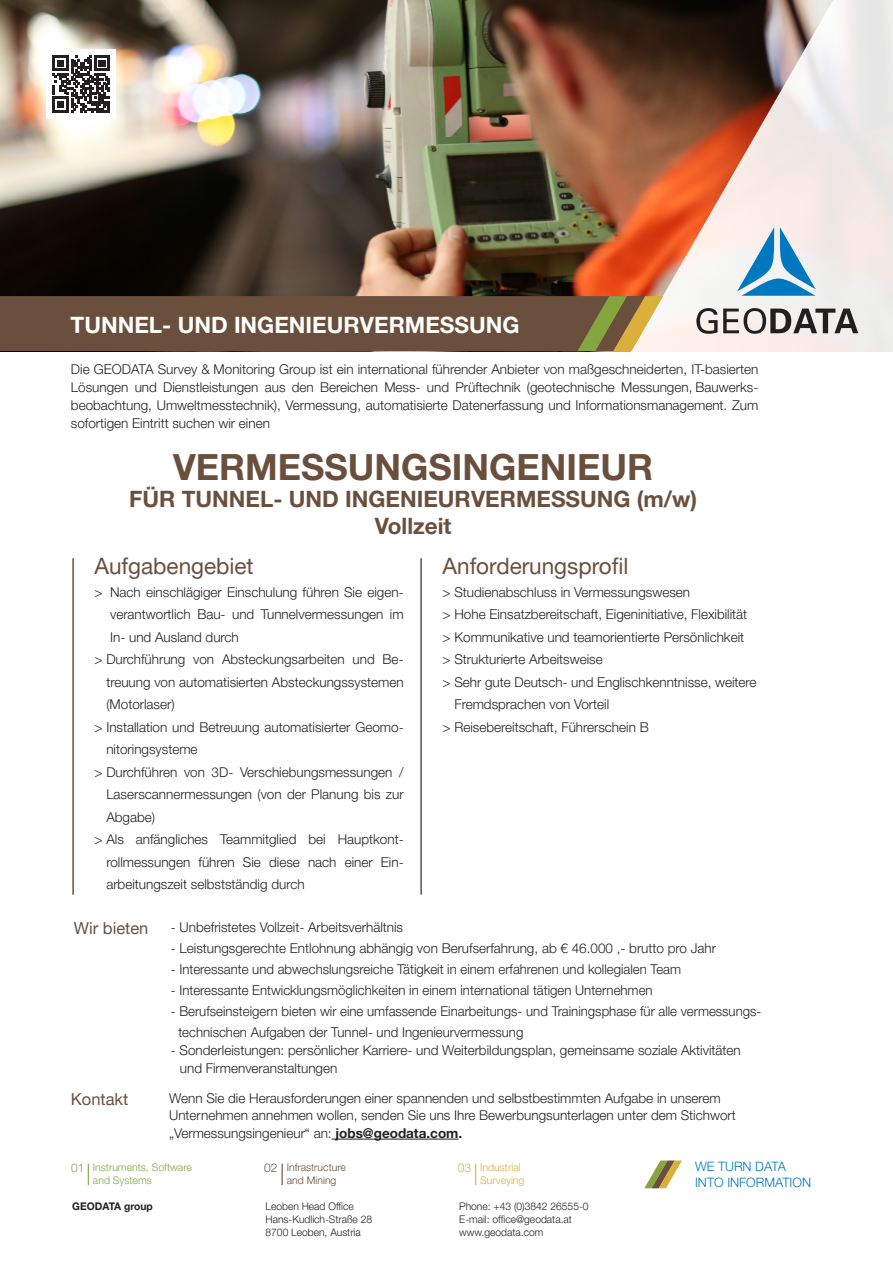
<style>
.page{position:relative;width:893px;height:1263px;background:#fff}
.page>*{position:absolute;margin:0;border:0;box-sizing:border-box;transform-origin:0 0}
.t1{font:700 36px "Helvetica Neue LT Pro";color:#6b4f3d}
.t2{font:700 22.5px/27px "Helvetica Neue LT Pro";color:#6b4f3d;text-align:center}
.t3{font:22.5px "Helvetica Neue LT Pro";color:#6b4f3d}
.t4{font:700 22.5px "Helvetica Neue LT Pro";color:#fff}
.t5{font:16.5px "Helvetica Neue LT Pro";color:#6b4f3d}
.t6{font:300 13.5px/22.5px "Helvetica Neue LT Pro";color:#231f20;text-align:justify}
.t7{font:300 12.9px "Helvetica Neue LT Pro";color:#0078c0}
.t8{font:300 12px "Helvetica Neue LT Pro";color:#6b4f3d}
.t9{font:300 12px "Helvetica Neue LT Pro";color:#dbaf3b}
.t10{font:300 12px "Helvetica Neue LT Pro";color:#85a63f}
.t11{font:300 10.5px "Helvetica Neue LT Pro";color:#231f20}
.t12{font:300 10.5px "Helvetica Neue LT Pro";color:#85a63f}
.t13{font:300 10.5px/12.6px "Helvetica Neue LT Pro";color:#6b4f3d}
.t14{font:300 10.5px/12.6px "Helvetica Neue LT Pro";color:#dbaf3b}
.t15{font:700 10.5px "Helvetica Neue LT Pro";color:#231f20}
.s1{font-weight:700}
</style>
<div class="page">
<img style="left:0;top:0;width:617px;height:296px">
<svg style="left:617px;top:0;width:276px;height:352px;background:#c1a093"></svg>
<svg style="left:696px;top:308px;width:162px;height:26px"></svg>
<svg style="left:737px;top:227px;width:79px;height:69px"></svg>
<svg style="left:88px;top:1164px;width:1px;height:21px"></svg>
<svg style="left:282px;top:1164px;width:1px;height:21px"></svg>
<svg style="left:475px;top:1164px;width:1px;height:21px"></svg>
<svg style="left:644px;top:1160px;width:38px;height:28px"></svg>
<div style="left:47px;top:49px;width:69px;height:70px;background:#fff"></div>
<svg style="left:52px;top:55px;width:58px;height:58px"></svg>
<svg style="left:0;top:296px;width:663px;height:55px;background:#715740"></svg>
<hr style="left:332px;top:1139px;width:126px;height:1px;background:#231f20">
<hr style="left:72px;top:558px;width:2px;height:337px;background:#6b4f3d">
<hr style="left:420px;top:558px;width:2px;height:337px;background:#6b4f3d">
<p class="t4" style="left:71px;top:311px;width:450px">TUNNEL- UND INGENIEURVERMESSUNG</p>
<p class="t6" style="left:71px;top:360px;width:689px;line-height:18px">Die GEODATA Survey &amp; Monitoring Group ist ein international führender Anbieter von maßgeschneiderten, IT-basierten Lösungen und Dienstleistungen aus den Bereichen Mess- und Prüftechnik (geotechnische Messungen, Bauwerks&shy;beobachtung, Umweltmesstechnik), Vermessung, automatisierte Datenerfassung und Informationsmanagement. Zum sofortigen Eintritt suchen wir einen</p>
<p class="t1" style="left:173px;top:445px;width:481px">VERMESSUNGSINGENIEUR</p>
<p class="t2" style="left:129px;top:485px;width:570px">FÜR TUNNEL- UND INGENIEURVERMESSUNG (m/w)<br>Vollzeit</p>
<p class="t3" style="left:95px;top:552px;width:161px">Aufgabengebiet</p>
<p class="t6" style="left:110px;top:580px;width:295px;text-indent:-16px">&gt; Nach einschlägiger Einschulung führen Sie eigen&shy;verantwortlich Bau- und Tunnelvermessungen im In- und Ausland durch</p>
<p class="t6" style="left:106px;top:648px;width:299px;text-indent:-12px">&gt; Durchführung von Absteckungsarbeiten und Be&shy;treuung von automatisierten Absteckungssystemen (Motorlaser)</p>
<p class="t6" style="left:106px;top:715px;width:299px;text-indent:-12px">&gt; Installation und Betreuung automatisierter Geomo&shy;nitoringsysteme</p>
<p class="t6" style="left:106px;top:760px;width:299px;text-indent:-12px">&gt; Durchführen von 3D- Verschiebungsmessungen / Laserscannermessungen (von der Planung bis zur Abgabe)</p>
<p class="t6" style="left:106px;top:828px;width:299px;text-indent:-12px">&gt; Als anfängliches Teammitglied bei Hauptkont&shy;rollmessungen führen Sie diese nach einer Ein&shy;arbeitungszeit selbstständig durch</p>
<p class="t3" style="left:443px;top:552px;width:187px">Anforderungsprofil</p>
<p class="t6" style="left:443px;top:580px;width:249px">&gt; Studienabschluss in Vermessungswesen</p>
<p class="t6" style="left:443px;top:603px;width:306px">&gt; Hohe Einsatzbereitschaft, Eigeninitiative, Flexibilität</p>
<p class="t6" style="left:443px;top:625px;width:303px">&gt; Kommunikative und teamorientierte Persönlichkeit</p>
<p class="t6" style="left:443px;top:648px;width:162px">&gt; Strukturierte Arbeitsweise</p>
<p class="t6" style="left:454px;top:670px;width:304px;text-indent:-12px">&gt; Sehr gute Deutsch- und Englischkenntnisse, weitere<br>Fremdsprachen von Vorteil</p>
<p class="t6" style="left:443px;top:715px;width:208px">&gt; Reisebereitschaft, Führerschein B</p>
<p class="t5" style="left:74px;top:918px;width:76px">Wir bieten</p>
<p class="t6" style="left:171px;top:915px;width:234px">- Unbefristetes Vollzeit- Arbeitsverhältnis</p>
<p class="t6" style="left:171px;top:936px;width:547px">- Leistungsgerechte Entlohnung abhängig von Berufserfahrung, ab € 46.000 ,- brutto pro Jahr</p>
<p class="t6" style="left:171px;top:957px;width:512px">- Interessante und abwechslungsreiche Tätigkeit in einem erfahrenen und kollegialen Team</p>
<p class="t6" style="left:171px;top:978px;width:483px">- Interessante Entwicklungsmöglichkeiten in einem international tätigen Unternehmen</p>
<p class="t6" style="left:178px;top:1000px;width:585px;line-height:21px;text-indent:-8px">- Berufseinsteigern bieten wir eine umfassende Einarbeitungs- und Trainingsphase für alle vermessungs&shy;technischen Aufgaben der Tunnel- und Ingenieurvermessung</p>
<p class="t6" style="left:180px;top:1040px;width:562px;line-height:18px;text-indent:-9px">- Sonderleistungen: persönlicher Karriere- und Weiterbildungsplan, gemeinsame soziale Aktivitäten und Firmenveranstaltungen</p>
<p class="t5" style="left:71px;top:1089px;width:59px">Kontakt</p>
<p class="t6" style="left:169px;top:1090px;width:568px;line-height:16.5px">Wenn Sie die Herausforderungen einer spannenden und selbstbestimmten Aufgabe in unserem<br>Unternehmen annehmen wollen, senden Sie uns Ihre Bewerbungsunterlagen unter dem Stichwort</p>
<p class="t6" style="left:169px;top:1121px;width:295px">„Vermessungsingenieur“ an: <span class="s1">jobs@geodata.com.</span></p>
<p class="t10" style="left:71px;top:1161px;width:15px">01</p>
<p class="t7" style="left:695px;top:1159px;width:92px">WE TURN DATA</p>
<p class="t7" style="left:695px;top:1174px;width:118px">INTO INFORMATION</p>
<p class="t12" style="left:93px;top:1161px;width:100px">Instruments, Software</p>
<p class="t8" style="left:264px;top:1161px;width:15px">02</p>
<p class="t9" style="left:458px;top:1161px;width:15px">03</p>
<p class="t12" style="left:93px;top:1174px;width:60px">and Systems</p>
<p class="t13" style="left:287px;top:1161px;width:61px">Infrastructure and Mining</p>
<p class="t14" style="left:480px;top:1161px;width:46px">Industrial<br>Surveying</p>
<p class="t15" style="left:72px;top:1200px;width:82px">GEODATA group</p>
<p class="t11" style="left:265px;top:1200px;width:90px">Leoben Head Office</p>
<p class="t11" style="left:265px;top:1213px;width:108px">Hans-Kudlich-Straße 28</p>
<p class="t11" style="left:265px;top:1225px;width:97px">8700 Leoben, Austria</p>
<p class="t11" style="left:459px;top:1200px;width:131px">Phone: +43 (0)3842 26555-0</p>
<p class="t11" style="left:459px;top:1213px;width:114px">E-mail: office@geodata.at</p>
<p class="t11" style="left:459px;top:1225px;width:86px">www.geodata.com</p>
</div>
